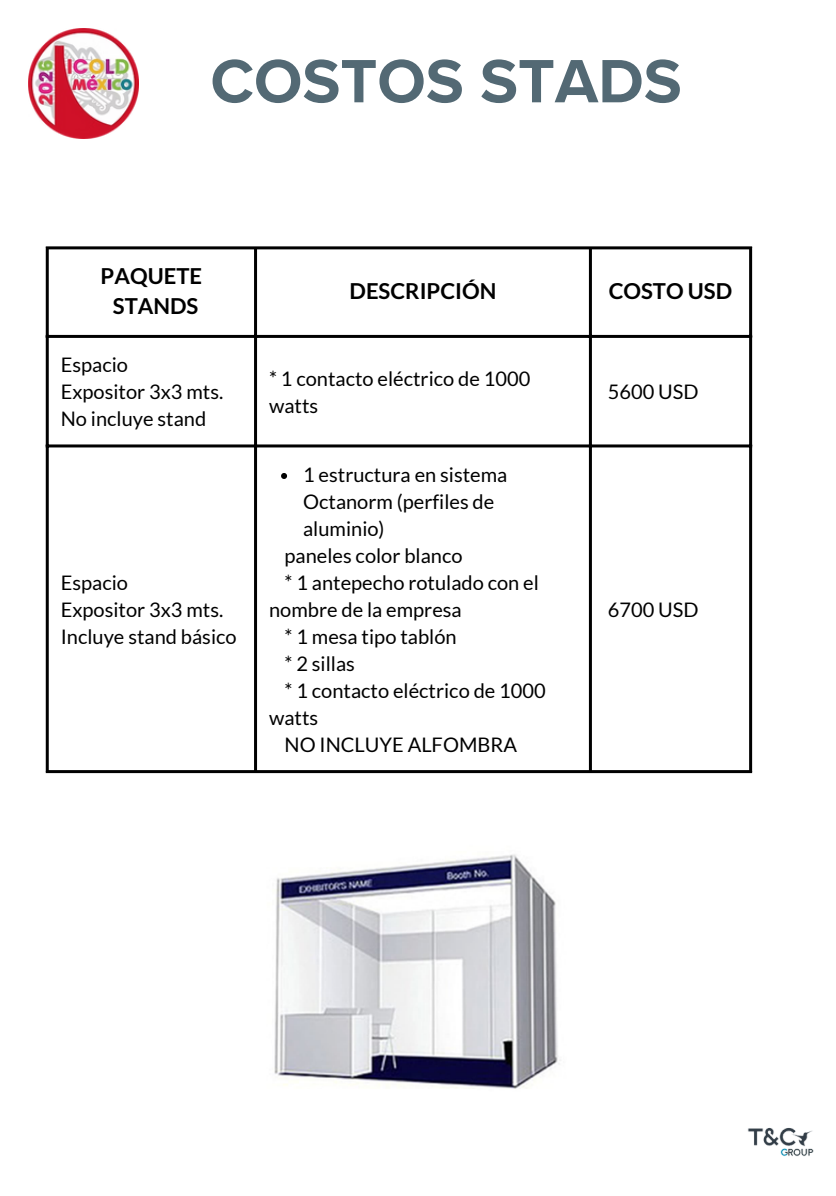
<style>
.page{position:relative;width:836px;height:1196px;background:#fff}
.page>*{position:absolute;margin:0;border:0;box-sizing:border-box;transform-origin:0 0}
.t1{font:700 63.4px "Proxima Nova";color:#536974}
.t2{font:700 22px "Lato";color:#000}
.t3{font:20px/27px "Lato";color:#000}
</style>
<div class="page">
<img style="left:29px;top:29px;width:109px;height:109px">
<svg style="left:281px;top:473px;width:6px;height:6px"></svg>
<hr style="left:46px;top:249px;width:3px;height:521px;background:#000">
<hr style="left:254px;top:249px;width:3px;height:521px;background:#000">
<hr style="left:589px;top:249px;width:3px;height:521px;background:#000">
<hr style="left:749px;top:249px;width:3px;height:521px;background:#000">
<hr style="left:46px;top:246px;width:706px;height:3px;background:#000">
<hr style="left:46px;top:335px;width:706px;height:3px;background:#000">
<hr style="left:46px;top:444px;width:706px;height:3px;background:#000">
<hr style="left:46px;top:770px;width:706px;height:3px;background:#000">
<img style="left:274px;top:854px;width:287px;height:235px">
<img style="left:747px;top:1127px;width:67px;height:30px">
<p class="t1" style="left:210px;top:44px;width:473px">COSTOS STADS</p>
<p class="t2" style="left:101px;top:262px;width:103px">PAQUETE</p>
<h1 class="t2" style="left:113px;top:292px;width:87px">STANDS</h1>
<p class="t2" style="left:349px;top:277px;width:148px">DESCRIPCIÓN</p>
<p class="t2" style="left:608px;top:277px;width:125px">COSTO USD</p>
<p class="t3" style="left:61px;top:351px;width:69px">Espacio</p>
<p class="t3" style="left:61px;top:378px;width:164px">Expositor 3x3 mts.<br>No incluye stand</p>
<p class="t3" style="left:61px;top:569px;width:69px">Espacio</p>
<p class="t3" style="left:61px;top:596px;width:164px">Expositor 3x3 mts.</p>
<p class="t3" style="left:61px;top:623px;width:177px">Incluye stand básico</p>
<p class="t3" style="left:269px;top:365px;width:263px">* 1 contacto eléctrico de 1000 watts</p>
<p class="t3" style="left:303px;top:461px;width:206px">1 estructura en sistema<br>Octanorm (perfiles de aluminio)</p>
<p class="t3" style="left:284px;top:542px;width:179px">paneles color blanco</p>
<p class="t3" style="left:269px;top:569px;width:271px;text-indent:15px">* 1 antepecho rotulado con el nombre de la empresa</p>
<p class="t3" style="left:284px;top:623px;width:173px">* 1 mesa tipo tablón</p>
<p class="t3" style="left:284px;top:650px;width:72px">* 2 sillas</p>
<p class="t3" style="left:269px;top:677px;width:278px;text-indent:15px">* 1 contacto eléctrico de 1000 watts</p>
<p class="t3" style="left:284px;top:731px;width:234px">NO INCLUYE ALFOMBRA</p>
<p class="t3" style="left:607px;top:378px;width:92px">5600 USD</p>
<p class="t3" style="left:607px;top:596px;width:92px">6700 USD</p>
</div>
